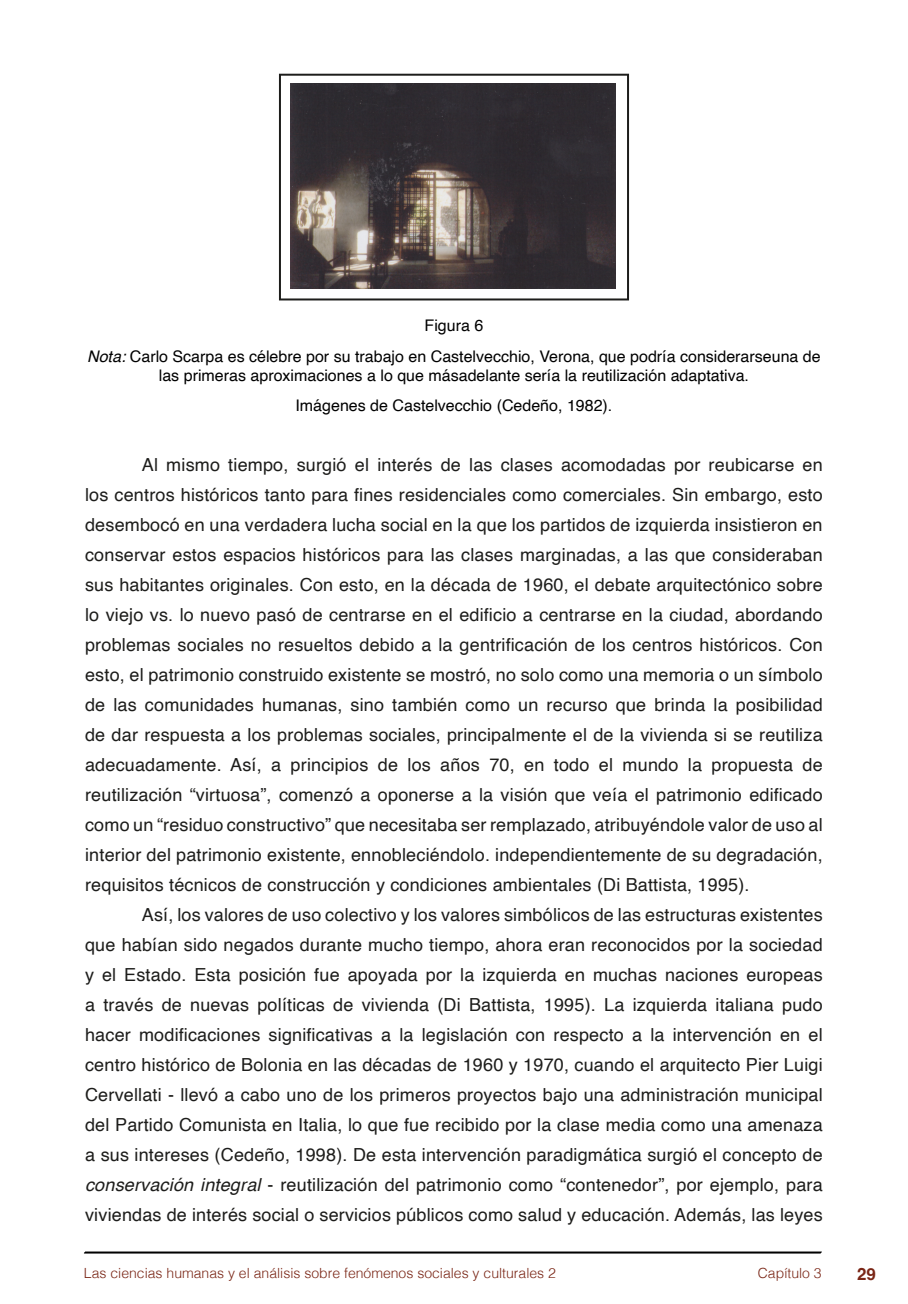
<style>
.page{position:relative;width:908px;height:1304px;background:#fff}
.page>*{position:absolute;margin:0;border:0;box-sizing:border-box;transform-origin:0 0}
.t1{font:18px/30px "Helvetica";letter-spacing:.01em;color:#1d1d1b;text-align:justify}
.t2{font:700 16.8px "Helvetica";color:#7a2616}
.t3{font:16px/30.6px "Helvetica";color:#000;text-align:center}
.t4{font:300 14px "Helvetica";color:#7a2616}
.s1{font-style:italic}
</style>
<div class="page">
<svg style="left:84px;top:1251px;width:737px;height:3px;background:#515151"></svg>
<img style="left:291px;top:84px;width:324px;height:204px">
<div style="left:279px;top:74px;width:349px;height:226px;border:2px solid #1d1d1b"></div>
<p class="t3" style="left:87px;top:311px;width:734px">Figura 6<br><span class="s1">Nota:</span> Carlo Scarpa es célebre por su trabajo en Castelvecchio, Verona, que podría considerarseuna de</p>
<p class="t3" style="left:159px;top:360px;width:591px">las primeras aproximaciones a lo que másadelante sería la reutilización adaptativa.<br>Imágenes de Castelvecchio (Cedeño, 1982).</p>
<p class="t1" style="left:85px;top:451px;width:738px;text-indent:57px">Al mismo tiempo, surgió el interés de las clases acomodadas por reubicarse en los centros históricos tanto para fines residenciales como comerciales. Sin embargo, esto desembocó en una verdadera lucha social en la que los partidos de izquierda insistieron en conservar estos espacios históricos para las clases marginadas, a las que consideraban sus habitantes originales. Con esto, en la década de 1960, el debate arquitectónico sobre lo viejo vs. lo nuevo pasó de centrarse en el edificio a centrarse en la ciudad, abordando problemas sociales no resueltos debido a la gentrificación de los centros históricos. Con esto, el patrimonio construido existente se mostró, no solo como una memoria o un símbolo de las comunidades humanas, sino también como un recurso que brinda la posibilidad de dar respuesta a los problemas sociales, principalmente el de la vivienda si se reutiliza adecuadamente. Así, a principios de los años 70, en todo el mundo la propuesta de reutilización “virtuosa”, comenzó a oponerse a la visión que veía el patrimonio edificado como un “residuo constructivo” que necesitaba ser remplazado, atribuyéndole valor de uso al interior del patrimonio existente, ennobleciéndolo. independientemente de su degradación, requisitos técnicos de construcción y condiciones ambientales (Di Battista, 1995).</p>
<p class="t1" style="left:85px;top:901px;width:738px;text-indent:57px">Así, los valores de uso colectivo y los valores simbólicos de las estructuras existentes que habían sido negados durante mucho tiempo, ahora eran reconocidos por la sociedad y el Estado. Esta posición fue apoyada por la izquierda en muchas naciones europeas a través de nuevas políticas de vivienda (Di Battista, 1995). La izquierda italiana pudo hacer modificaciones significativas a la legislación con respecto a la intervención en el centro histórico de Bolonia en las décadas de 1960 y 1970, cuando el arquitecto Pier Luigi Cervellati - llevó a cabo uno de los primeros proyectos bajo una administración municipal del Partido Comunista en Italia, lo que fue recibido por la clase media como una amenaza a sus intereses (Cedeño, 1998). De esta intervención paradigmática surgió el concepto de <span class="s1">conservación integral</span> - reutilización del patrimonio como “contenedor”, por ejemplo, para viviendas de interés social o servicios públicos como salud y educación. Además, las leyes</p>
<p class="t4" style="left:84px;top:1261px;width:473px">Las ciencias humanas y el análisis sobre fenómenos sociales y culturales 2</p>
<p class="t4" style="left:757px;top:1261px;width:65px">Capítulo 3</p>
<p class="t2" style="left:856px;top:1264px;width:20px">29</p>
</div>
